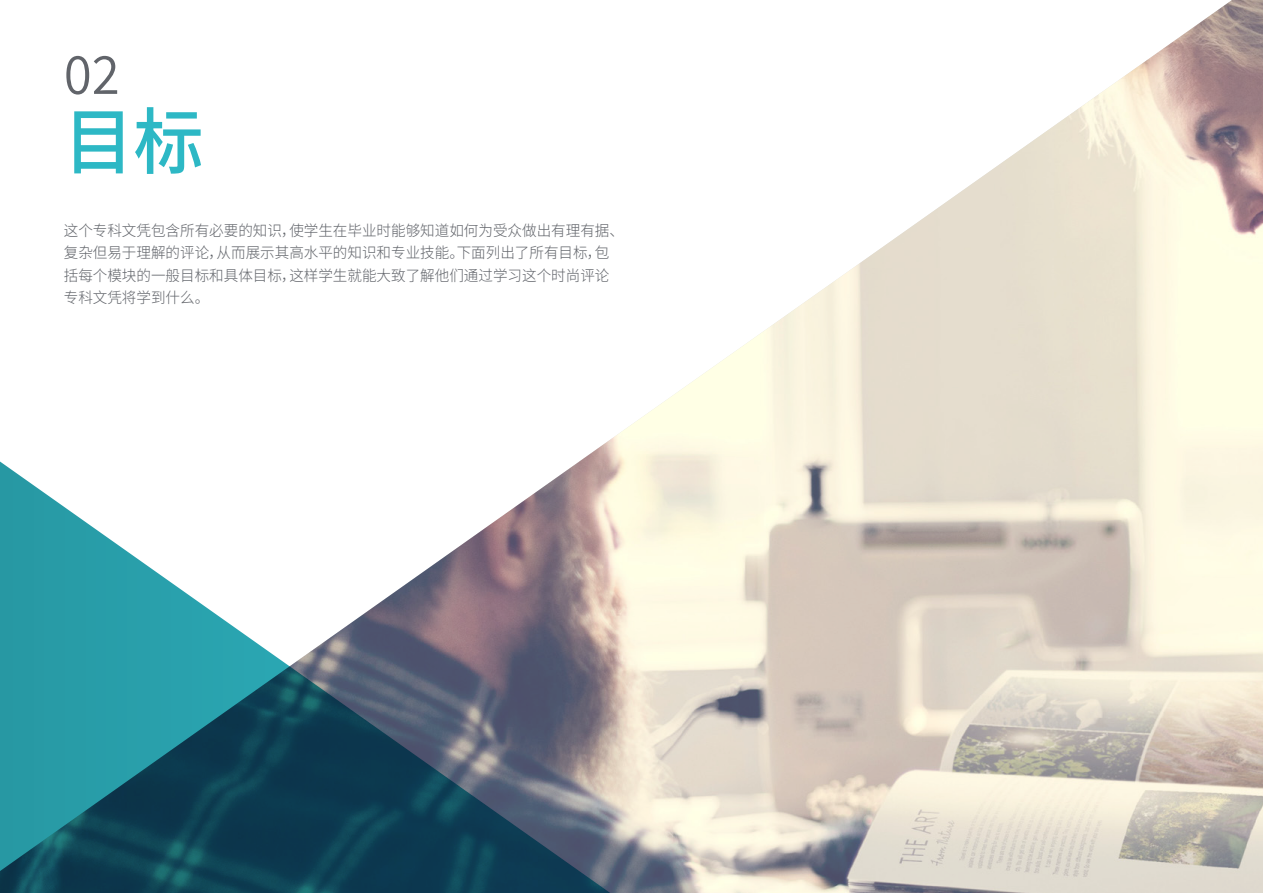
<style>
.page{position:relative;width:1263px;height:893px;background:#fff}
.page>*{position:absolute;margin:0;border:0;box-sizing:border-box;transform-origin:0 0}
.t1{font:500 72px "Source Han Sans CN";color:#2db8c5}
.t2{font:52.5px "Source Han Sans CN";color:#61646a}
.t3{font:300 15px/22.5px "Source Han Sans CN";color:#61646a}
</style>
<div class="page">
<img style="left:601px;top:0;width:662px;height:893px">
<svg style="left:0;top:446px;width:640px;height:447px"></svg>
<h2 class="t2" style="left:64px;top:45px;width:57px">02</h2>
<h1 class="t1" style="left:64px;top:101px;width:141px">目标</h1>
<p class="t3" style="left:64px;top:219px;width:562px">这个专科文凭包含所有必要的知识，使学生在毕业时能够知道如何为受众做出有理有据、复杂但易于理解的评论，从而展示其高水平的知识和专业技能。下面列出了所有目标，包括每个模块的一般目标和具体目标，这样学生就能大致了解他们通过学习这个时尚评论专科文凭将学到什么。</p>
</div>
